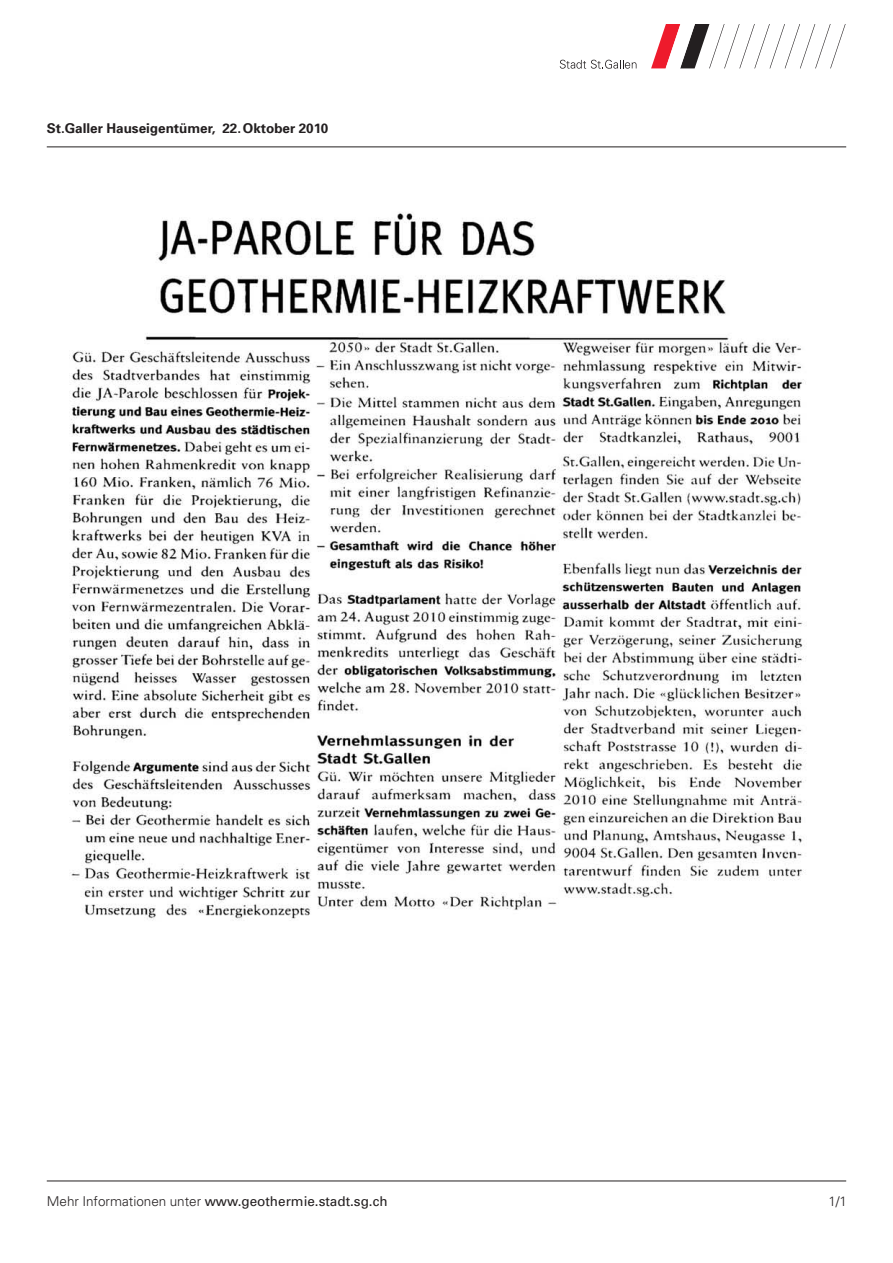
<style>
.page{position:relative;width:893px;height:1263px;background:#fff}
.page>*{position:absolute;margin:0;border:0;box-sizing:border-box;transform-origin:0 0}
.t1{font:13.5px "Univers";color:#231f20}
.t2{font:700 13.5px "Univers";color:#231f20}
.t3{font:300 13.5px "Univers";color:#231f20}
.s1{font-weight:300}
</style>
<div class="page">
<svg style="left:651px;top:24px;width:195px;height:44px"></svg>
<svg style="left:560px;top:60px;width:76px;height:9px"></svg>
<hr style="left:47px;top:146px;width:799px;height:1px;background:#231f20">
<hr style="left:47px;top:1180px;width:799px;height:1px;background:#231f20">
<img style="left:69px;top:213px;width:737px;height:708px">
<p class="t2" style="left:47px;top:120px;width:283px">St.Galler Hauseigentümer, 22.Oktober 2010</p>
<p class="t1" style="left:47px;top:1192px;width:342px"><span class="s1">Mehr Informationen unter</span> www.geothermie.stadt.sg.ch</p>
<p class="t3" style="left:828px;top:1193px;width:20px">1/1</p>
</div>
